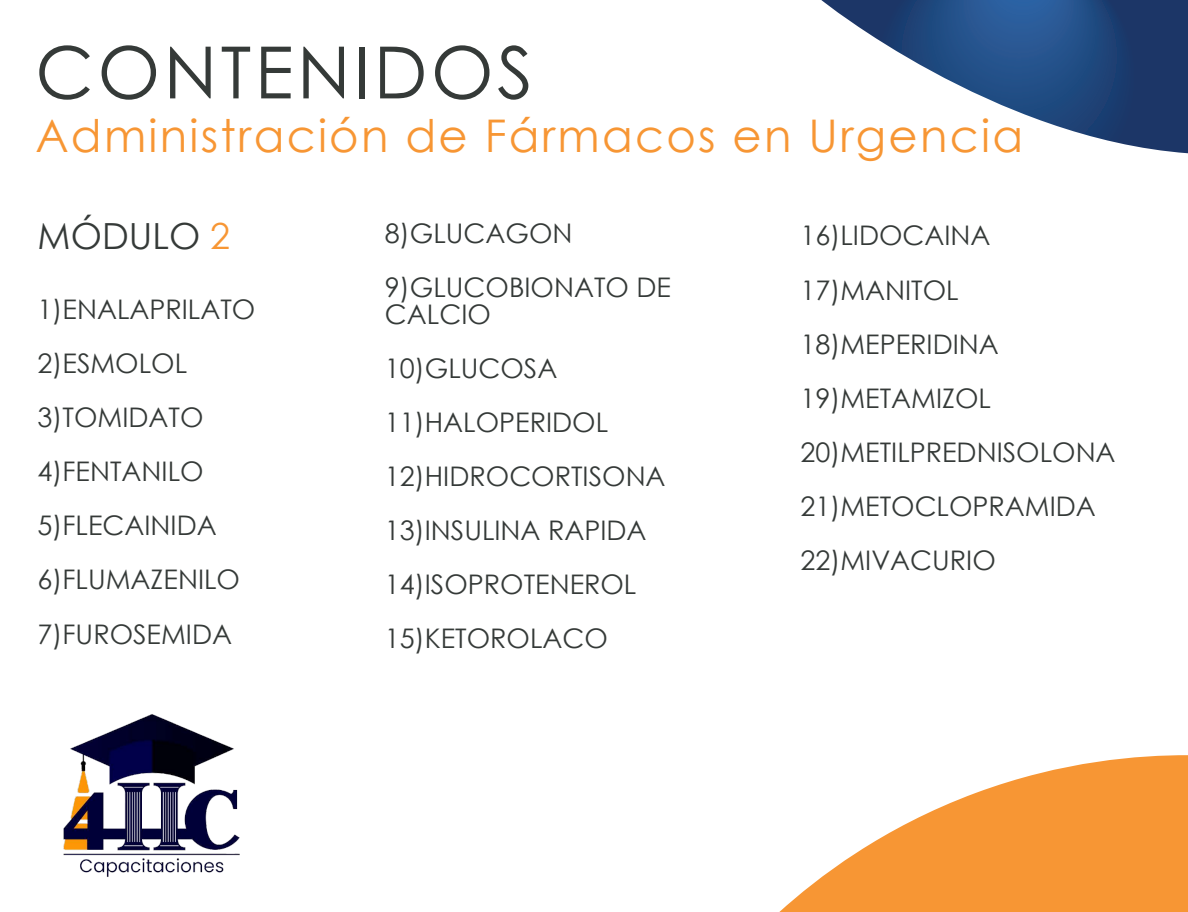
<style>
.page{position:relative;width:1188px;height:912px;background:#fff}
.page>*{position:absolute;margin:0;border:0;box-sizing:border-box;transform-origin:0 0}
.t1{font:72px "Century Gothic";letter-spacing:.05em;color:#353a38}
.t2{font:45px "Century Gothic";letter-spacing:.05em;color:#f79634}
.t3{font:36px "Century Gothic";color:#353a38}
.t4{font:27px/54px "Century Gothic";color:#353a38}
.s1{color:#f79634}
</style>
<div class="page">
<svg style="left:821px;top:0;width:367px;height:153px"></svg>
<svg style="left:779px;top:755px;width:409px;height:157px;fill:#f79634"></svg>
<img style="left:63px;top:714px;width:177px;height:163px">
<h1 class="t1" style="left:35px;top:22px;width:499px">CONTENIDOS</h1>
<h2 class="t2" style="left:35px;top:105px;width:989px">Administración de Fármacos en Urgencia</h2>
<h3 class="t3" style="left:38px;top:211px;width:194px">MÓDULO <span class="s1">2</span></h3>
<p class="t4" style="left:38px;top:282px;width:219px">1)ENALAPRILATO<br>2)ESMOLOL<br>3)TOMIDATO<br>4)FENTANILO<br>5)FLECAINIDA<br>6)FLUMAZENILO<br>7)FUROSEMIDA</p>
<p class="t4" style="left:385px;top:205px;width:288px">8)GLUCAGON<br>9)GLUCOBIONATO DE</p>
<p class="t4" style="left:385px;top:286px;width:282px">CALCIO<br>10)GLUCOSA<br>11)HALOPERIDOL<br>12)HIDROCORTISONA<br>13)INSULINA RAPIDA<br>14)ISOPROTENEROL<br>15)KETOROLACO</p>
<p class="t4" style="left:801px;top:208px;width:317px">16)LIDOCAINA<br>17)MANITOL<br>18)MEPERIDINA<br>19)METAMIZOL<br>20)METILPREDNISOLONA<br>21)METOCLOPRAMIDA<br>22)MIVACURIO</p>
</div>
